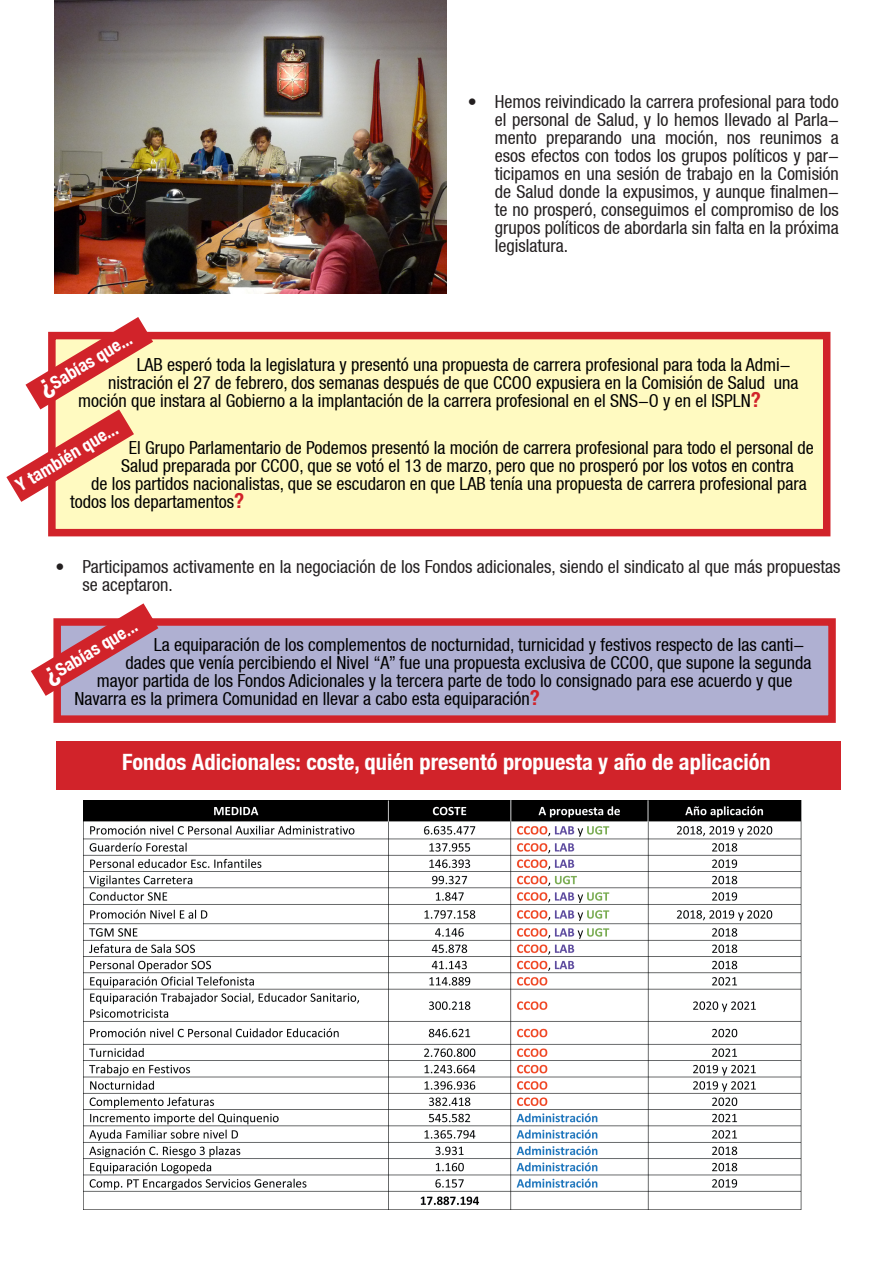
<style>
.page{position:relative;width:893px;height:1263px;background:#fff}
.page>*{position:absolute;margin:0;border:0;box-sizing:border-box;transform-origin:0 0}
.t1{font:700 condensed 22.5px "Helvetica Neue LT";color:#fff}
.t2{font:condensed 18px "Helvetica Neue LT";color:#000}
.t3{font:condensed 18px/18px "Helvetica Neue LT";color:#231f20;text-align:justify}
.t4{font:700 condensed 18px "Helvetica Neue LT";color:#fff}
.s1{font-size:27px}
.s2{font-weight:700;font-size:21px;color:#d1232a}
</style>
<div class="page">
<img style="left:54px;top:0;width:392px;height:293px">
<div style="left:48px;top:332px;width:782px;height:204px;background:#fffac1;border:8px solid #d1232a"></div>
<svg style="left:6px;top:317px;width:147px;height:185px"></svg>
<img style="left:84px;top:800px;width:718px;height:409px">
<div style="left:56px;top:741px;width:785px;height:49px;background:#d1232a"></div>
<div style="left:53px;top:618px;width:783px;height:105px;background:#afb0d2;border:8px solid #d1232a"></div>
<svg style="left:31px;top:603px;width:127px;height:93px"></svg>
<p class="t3" style="left:495px;top:92px;width:346px;text-indent:-27px">• Hemos reivindicado la carrera profesional para todo el personal de Salud, y lo hemos llevado al Parla&shy;mento preparando una moción, nos reunimos a esos efectos con todos los grupos políticos y par&shy;ticipamos en una sesión de trabajo en la Comisión de Salud donde la expusimos, y aunque finalmen&shy;te no prosperó, conseguimos el compromiso de los grupos políticos de abordarla sin falta en la próxima legislatura.</p>
<p class="t4" style="left:35px;top:381px;width:106px;rotate:-31deg"><span class="s1">¿</span>Sabías que...</p>
<p class="t2" style="left:137px;top:354px;width:655px">LAB esperó toda la legislatura y presentó una propuesta de carrera profesional para toda la Admi-</p>
<p class="t2" style="left:108px;top:372px;width:692px">nistración el 27 de febrero, dos semanas después de que CCOO expusiera en la Comisión de Salud una</p>
<p class="t2" style="left:78px;top:390px;width:684px">moción que instara al Gobierno a la implantación de la carrera profesional en el SNS-O y en el ISPLN<span class="s2">?</span></p>
<p class="t2" style="left:129px;top:437px;width:687px">El Grupo Parlamentario de Podemos presentó la moción de carrera profesional para todo el personal de</p>
<p class="t2" style="left:121px;top:455px;width:674px">Salud preparada por CCOO, que se votó el 13 de marzo, pero que no prosperó por los votos en contra</p>
<p class="t2" style="left:91px;top:473px;width:717px">de los partidos nacionalistas, que se escudaron en que LAB tenía una propuesta de carrera profesional para</p>
<p class="t2" style="left:70px;top:491px;width:175px">todos los departamentos<span class="s2">?</span></p>
<p class="t4" style="left:12px;top:477px;width:117px;rotate:-31deg">Y también que...</p>
<p class="t3" style="left:83px;top:557px;width:759px;text-indent:-27px">• Participamos activamente en la negociación de los Fondos adicionales, siendo el sindicato al que más propuestas se aceptaron.</p>
<p class="t4" style="left:41px;top:669px;width:106px;rotate:-31deg"><span class="s1">¿</span>Sabías que...</p>
<p class="t2" style="left:154px;top:634px;width:652px">La equiparación de los complementos de nocturnidad, turnicidad y festivos respecto de las canti-</p>
<p class="t2" style="left:125px;top:652px;width:687px">dades que venía percibiendo el Nivel “A” fue una propuesta exclusiva de CCOO, que supone la segunda</p>
<p class="t2" style="left:97px;top:670px;width:697px">mayor partida de los Fondos Adicionales y la tercera parte de todo lo consignado para ese acuerdo y que</p>
<p class="t2" style="left:74px;top:688px;width:467px">Navarra es la primera Comunidad en llevar a cabo esta equiparación<span class="s2">?</span></p>
<p class="t1" style="left:122px;top:749px;width:650px">Fondos Adicionales: coste, quién presentó propuesta y año de aplicación</p>
</div>
